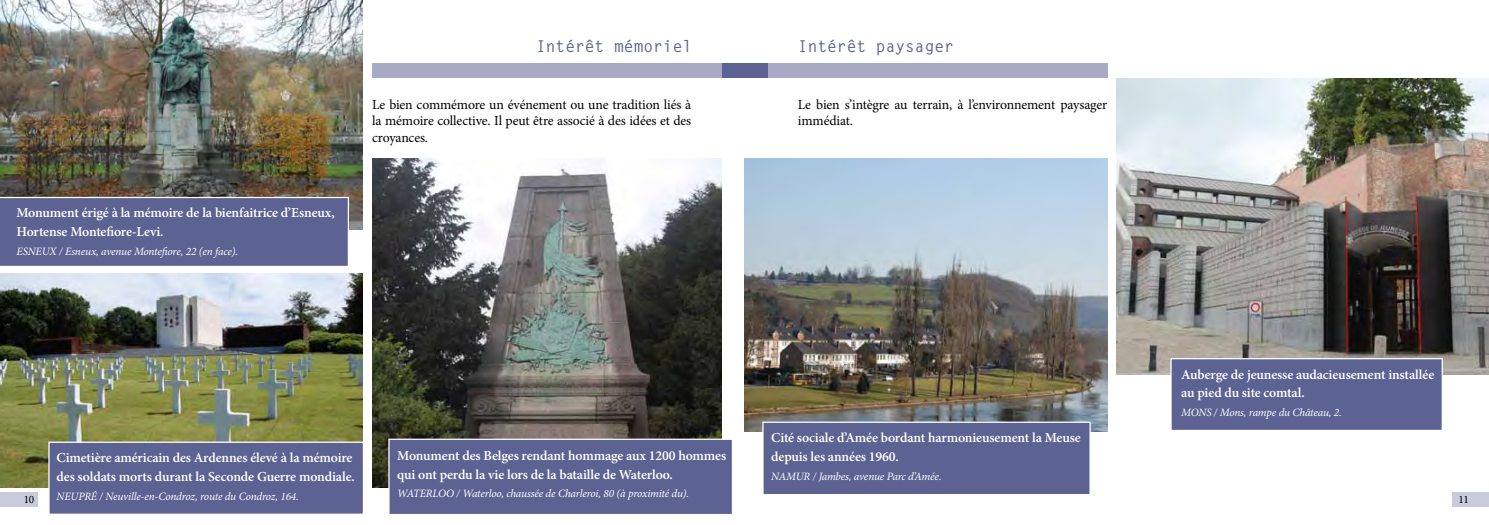
<style>
.page{position:relative;width:1489px;height:525px;background:#fff}
.page>*{position:absolute;margin:0;border:0;box-sizing:border-box;transform-origin:0 0}
.t1{font:700 16.25px "Letter Gothic Std";color:#5c6291}
.t2{font:600 13.75px/18.8px "Minion Pro";letter-spacing:-.01em;color:#fff}
.t3{font:13.75px/16.5px "Minion Pro";letter-spacing:-.01em;color:#000;text-align:justify}
.t4{font:italic 11.25px "Minion Pro";letter-spacing:-.02em;color:#fff}
.t5{font:11.25px "Minion Pro";color:#000}
</style>
<div class="page">
<div style="left:0;top:492px;width:38px;height:14px;background:#c9cadc"></div>
<img style="left:372px;top:159px;width:349px;height:328px">
<img style="left:0;top:0;width:363px;height:230px">
<img style="left:0;top:273px;width:363px;height:214px">
<div style="left:388px;top:438px;width:345px;height:77px;background:#5c6291;border:1px solid #fff"></div>
<div style="left:48px;top:441px;width:316px;height:73px;background:#5c6291;border:1px solid #fff"></div>
<div style="left:0;top:197px;width:349px;height:69px;background:#5c6291"></div>
<div style="left:372px;top:64px;width:372px;height:14px;background:#a8a9c5"></div>
<div style="left:721px;top:64px;width:23px;height:14px;background:#5c6291"></div>
<div style="left:744px;top:64px;width:363px;height:14px;background:#a8a9c5"></div>
<div style="left:744px;top:64px;width:23px;height:14px;background:#5c6291"></div>
<div style="left:1452px;top:492px;width:36px;height:14px;background:#c9cadc"></div>
<img style="left:744px;top:159px;width:363px;height:272px">
<img style="left:1116px;top:78px;width:372px;height:297px">
<div style="left:762px;top:421px;width:328px;height:74px;background:#5c6291;border:1px solid #fff"></div>
<div style="left:1170px;top:358px;width:272px;height:73px;background:#5c6291;border:1px solid #fff"></div>
<p class="t2" style="left:16px;top:203px;width:320px">Monument érigé à la mémoire de la bienfaitrice d’Esneux,<br>Hortense Montefiore-Levi.</p>
<p class="t4" style="left:16px;top:243px;width:223px">ESNEUX / Esneux, avenue Montefiore, 22 (en face).</p>
<p class="t1" style="left:536px;top:36px;width:157px">Intérêt mémoriel</p>
<p class="t1" style="left:797px;top:36px;width:157px">Intérêt paysager</p>
<p class="t3" style="left:372px;top:96px;width:320px">Le bien commémore un événement ou une tradition liés à la mémoire collective. Il peut être associé à des idées et des croyances.</p>
<p class="t3" style="left:797px;top:96px;width:311px">Le bien s’intègre au terrain, à l’environnement paysager immédiat.</p>
<p class="t5" style="left:24px;top:491px;width:12px">10</p>
<p class="t2" style="left:56px;top:448px;width:300px">Cimetière américain des Ardennes élevé à la mémoire des soldats morts durant la Seconde Guerre mondiale.</p>
<p class="t4" style="left:56px;top:488px;width:244px">NEUPRÉ / Neuville-en-Condroz, route du Condroz, 164.</p>
<p class="t2" style="left:397px;top:446px;width:330px">Monument des Belges rendant hommage aux 1200 hommes qui ont perdu la vie lors de la bataille de Waterloo.</p>
<p class="t4" style="left:397px;top:486px;width:293px">WATERLOO / Waterloo, chaussée de Charleroi, 80 (à proximité du).</p>
<p class="t2" style="left:771px;top:428px;width:311px">Cité sociale d’Amée bordant harmonieusement la Meuse depuis les années 1960.</p>
<p class="t4" style="left:771px;top:468px;width:172px">NAMUR / Jambes, avenue Parc d’Amée.</p>
<p class="t2" style="left:1181px;top:364px;width:255px">Auberge de jeunesse audacieusement installée au pied du site comtal.</p>
<p class="t4" style="left:1181px;top:404px;width:162px">MONS / Mons, rampe du Château, 2.</p>
<p class="t5" style="left:1458px;top:491px;width:12px">11</p>
</div>
